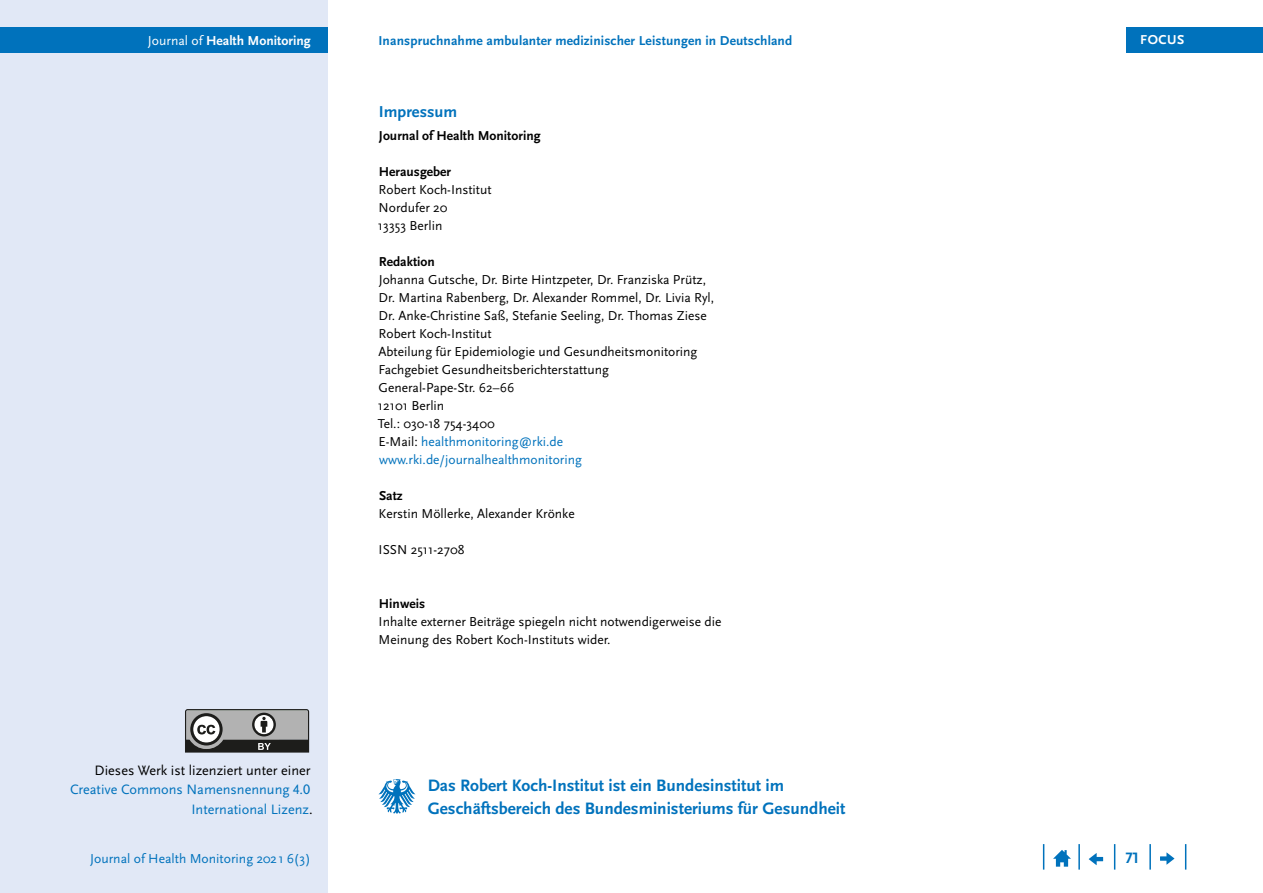
<style>
.page{position:relative;width:1263px;height:893px;background:#fff}
.page>*{position:absolute;margin:0;border:0;box-sizing:border-box;transform-origin:0 0}
.t1{font:700 17.25px/22.5px "Scala Sans Pro";color:#0072bc}
.t2{font:700 16.5px "Scala Sans Pro";color:#0072bc}
.t3{font:700 15.75px "Scala Sans Pro";color:#0072bc}
.t4{font:14.25px/19.5px "Scala Sans Pro";color:#0072bc;text-align:right}
.t5{font:14.25px "Scala Sans Pro";color:#000}
.t6{font:13.65px "Scala Sans Pro";color:#0072bc}
.t7{font:700 13.65px "Scala Sans Pro";color:#fff}
.t8{font:13.5px/18px "Scala Sans Pro";color:#000}
.t9{font:700 13.5px "Scala Sans Pro";letter-spacing:.01em;color:#0072bc}
.t10{font:700 13.5px "Scala Sans Pro";color:#000}
.t11{font:700 13.5px "Scala Sans Pro";letter-spacing:.04em;color:#fff}
.s1{font-weight:400}
.s2{color:#0072bc}
.s3{color:#000}
</style>
<div class="page">
<div style="left:0;top:0;width:327px;height:893px;background:#e1e8f6"></div>
<div style="left:0;top:28px;width:327px;height:25px;background:#0072bc"></div>
<svg style="left:1185px;top:844px;width:1px;height:26px"></svg>
<hr style="left:1149px;top:844px;width:2px;height:26px;background:#0072bc">
<svg style="left:1114px;top:844px;width:1px;height:26px"></svg>
<hr style="left:1078px;top:844px;width:2px;height:26px;background:#0072bc">
<svg style="left:1043px;top:844px;width:1px;height:26px"></svg>
<svg style="left:1053px;top:850px;width:18px;height:17px"></svg>
<svg style="left:1089px;top:853px;width:14px;height:12px"></svg>
<svg style="left:1160px;top:852px;width:14px;height:13px"></svg>
<div style="left:1126px;top:28px;width:137px;height:25px;background:#0072bc"></div>
<svg style="left:185px;top:709px;width:124px;height:43px;background:#828281"></svg>
<svg style="left:378px;top:779px;width:37px;height:35px"></svg>
<p class="t7" style="left:148px;top:33px;width:164px"><span class="s1">Journal of</span> Health Monitoring</p>
<p class="t9" style="left:378px;top:33px;width:415px">Inanspruchnahme ambulanter medizinischer Leistungen in Deutschland</p>
<p class="t2" style="left:379px;top:102px;width:80px">Impressum</p>
<p class="t10" style="left:379px;top:128px;width:163px">Journal of Health Monitoring</p>
<p class="t10" style="left:379px;top:164px;width:74px">Herausgeber</p>
<p class="t8" style="left:378px;top:181px;width:115px">Robert Koch-Institut<br>Nordufer 20<br>13353 Berlin</p>
<p class="t10" style="left:379px;top:254px;width:57px">Redaktion</p>
<p class="t8" style="left:378px;top:271px;width:338px">Johanna Gutsche, Dr. Birte Hintzpeter, Dr. Franziska Prütz, Dr. Martina Rabenberg, Dr. Alexander Rommel, Dr. Livia Ryl, Dr. Anke-Christine Saß, Stefanie Seeling, Dr. Thomas Ziese Robert Koch-Institut<br>Abteilung für Epidemiologie und Gesundheitsmonitoring Fachgebiet Gesundheitsberichterstattung<br>General-Pape-Str. 62–66<br>12101 Berlin<br>Tel.: 030-18 754-3400<br>E-Mail: <span class="s2">healthmonitoring@rki.de www.rki.de/journalhealthmonitoring</span></p>
<p class="t10" style="left:379px;top:488px;width:25px">Satz</p>
<p class="t8" style="left:379px;top:505px;width:198px">Kerstin Möllerke, Alexander Krönke</p>
<p class="t8" style="left:379px;top:541px;width:87px">ISSN 2511-2708</p>
<p class="t5" style="left:95px;top:762px;width:217px">Dieses Werk ist lizenziert unter einer</p>
<p class="t4" style="left:70px;top:780px;width:244px">Creative Commons Namensnennung 4.0<br>International Lizenz<span class="s3">.</span></p>
<p class="t10" style="left:379px;top:596px;width:48px">Hinweis</p>
<p class="t8" style="left:379px;top:613px;width:344px">Inhalte externer Beiträge spiegeln nicht notwendigerweise die<br>Meinung des Robert Koch-Instituts wider.</p>
<p class="t1" style="left:428px;top:774px;width:419px">Das Robert Koch-Institut ist ein Bundesinstitut im<br>Geschäftsbereich des Bundesministeriums für Gesundheit</p>
<p class="t11" style="left:1140px;top:32px;width:46px">FOCUS</p>
<p class="t6" style="left:90px;top:850px;width:222px">Journal of Health Monitoring 2021 6(3)</p>
<p class="t3" style="left:1125px;top:849px;width:15px">71</p>
</div>
